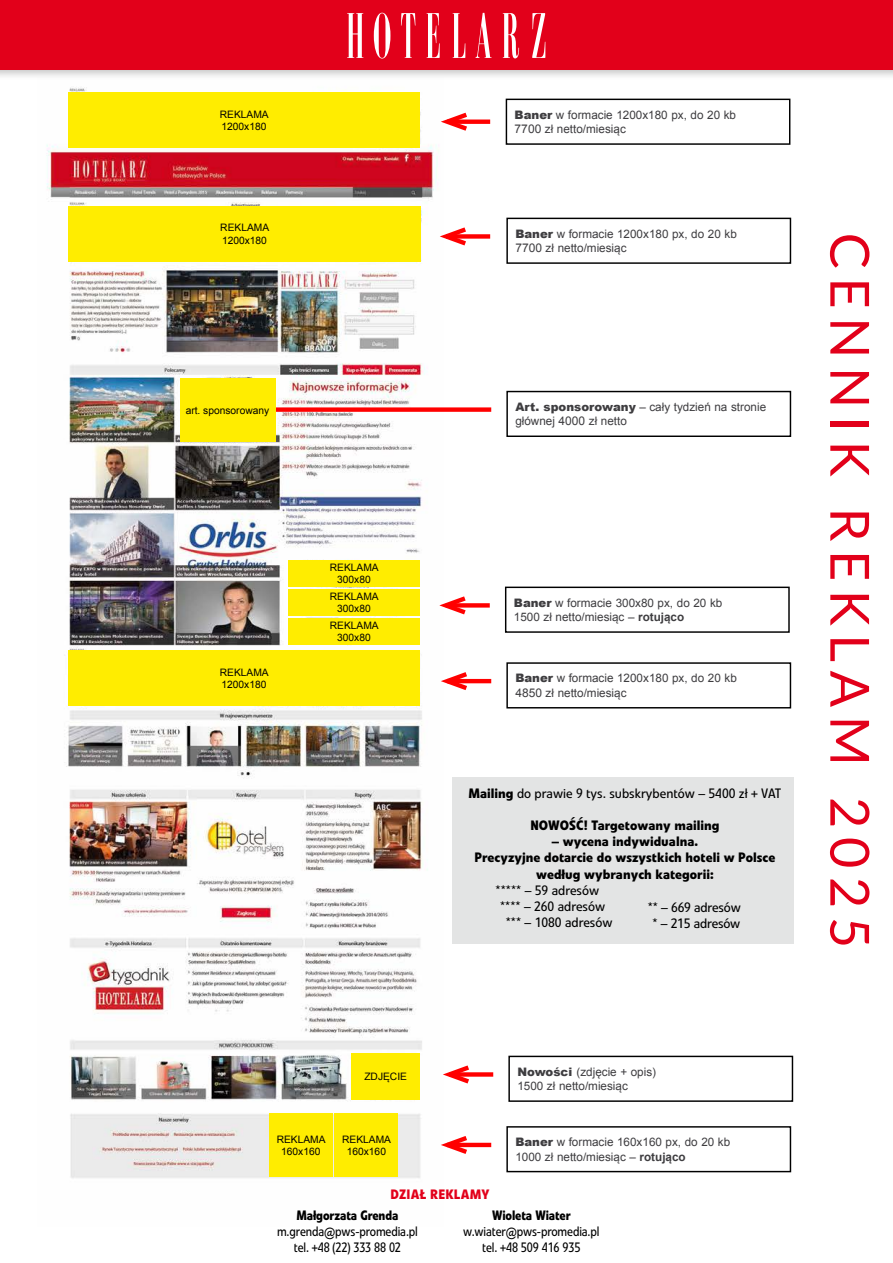
<style>
.page{position:relative;width:893px;height:1263px;background:#fff}
.page>*{position:absolute;margin:0;border:0;box-sizing:border-box;transform-origin:0 0}
.t1{font:54px "Lato";letter-spacing:.16em;color:#e2001a}
.t2{font:13.5px/16.2px "Linotype Veto Pl";letter-spacing:-.01em;color:#000;text-align:center}
.t3{font:700 13.5px/16.2px "Linotype Veto Pl";color:#000;text-align:center}
.t4{font:13.5px/16.2px "Linotype Veto Pl";letter-spacing:-.01em;color:#000;text-align:center;scale:.9 1}
.t5{font:700 13.5px "Linotype Veto Pl";color:#000;scale:.9 1}
.t6{font:700 13.5px "Linotype Veto Pl";letter-spacing:.015em;color:#e2001a}
.t7{font:11.7px/14.7px "Arial";color:#3e3d40}
.t8{font:10.2px/12.3px "Arial";color:#000;text-align:center}
.s1{font-weight:900}
.s2{font-size:12px}
.s3{font-weight:700}
</style>
<div class="page">
<img style="left:46px;top:87px;width:392px;height:1091px">
<div style="left:0;top:0;width:893px;height:81px;background:#000;opacity:.24"></div>
<div style="left:0;top:0;width:893px;height:70px;background:#e2001a"></div>
<div style="left:506px;top:218px;width:285px;height:46px;border:1px solid #000"></div>
<div style="left:506px;top:99px;width:284px;height:46px;border:1px solid #000"></div>
<div style="left:506px;top:391px;width:285px;height:46px;border:1px solid #000"></div>
<div style="left:213px;top:407px;width:278px;height:5px;background:#f00"></div>
<div style="left:68px;top:92px;width:352px;height:56px;background:#ffed00"></div>
<div style="left:446px;top:234px;width:44px;height:5px;background:#f00"></div>
<svg style="left:433px;top:224px;width:38px;height:25px"></svg>
<div style="left:447px;top:119px;width:43px;height:5px;background:#f00"></div>
<svg style="left:434px;top:109px;width:38px;height:25px"></svg>
<svg style="left:347px;top:13px;width:16px;height:45px"></svg>
<svg style="left:374px;top:13px;width:16px;height:46px"></svg>
<svg style="left:401px;top:13px;width:14px;height:45px"></svg>
<svg style="left:427px;top:13px;width:13px;height:45px"></svg>
<svg style="left:453px;top:13px;width:12px;height:45px"></svg>
<svg style="left:475px;top:13px;width:16px;height:45px"></svg>
<svg style="left:503px;top:13px;width:16px;height:45px"></svg>
<svg style="left:532px;top:13px;width:13px;height:45px"></svg>
<div style="left:452px;top:777px;width:341px;height:166px;background:#e3e4e4"></div>
<div style="left:506px;top:662px;width:285px;height:46px;border:1px solid #000"></div>
<hr style="left:447px;top:679px;width:44px;height:4px;background:#f00">
<svg style="left:434px;top:668px;width:38px;height:26px"></svg>
<div style="left:508px;top:1056px;width:285px;height:46px;border:1px solid #000"></div>
<div style="left:449px;top:1072px;width:44px;height:5px;background:#f00"></div>
<svg style="left:436px;top:1062px;width:38px;height:25px"></svg>
<div style="left:506px;top:1126px;width:285px;height:46px;border:1px solid #000"></div>
<hr style="left:447px;top:1143px;width:44px;height:4px;background:#f00">
<svg style="left:434px;top:1132px;width:38px;height:25px"></svg>
<div style="left:505px;top:587px;width:285px;height:46px;border:1px solid #000"></div>
<div style="left:446px;top:603px;width:44px;height:5px;background:#f00"></div>
<svg style="left:433px;top:593px;width:37px;height:25px"></svg>
<div style="left:68px;top:206px;width:353px;height:55px;background:#ffed00"></div>
<div style="left:288px;top:560px;width:132px;height:27px;background:#ffed00"></div>
<div style="left:68px;top:651px;width:352px;height:55px;background:#ffed00"></div>
<div style="left:180px;top:378px;width:95px;height:64px;background:#ffed00"></div>
<div style="left:351px;top:1053px;width:69px;height:47px;background:#ffed00"></div>
<div style="left:269px;top:1113px;width:64px;height:64px;background:#ffed00"></div>
<div style="left:288px;top:589px;width:132px;height:26px;background:#ffed00"></div>
<div style="left:288px;top:618px;width:132px;height:26px;background:#ffed00"></div>
<div style="left:334px;top:1113px;width:64px;height:64px;background:#ffed00"></div>
<p class="t8" style="left:220px;top:108px;width:50px;text-align:left">REKLAMA<br>1200x180</p>
<p class="t7" style="left:515px;top:107px;width:223px"><span class="s1">Baner</span> w formacie 1200x180 px, do 20 kb<br><span class="s2">7700</span> zł netto/miesiąc</p>
<p class="t8" style="left:220px;top:222px;width:50px;text-align:left">REKLAMA<br>1200x180</p>
<p class="t8" style="left:186px;top:404px;width:85px">art. sponsorowany</p>
<p class="t8" style="left:220px;top:666px;width:50px;text-align:left">REKLAMA<br>1200x180</p>
<p class="t8" style="left:330px;top:561px;width:50px">REKLAMA<br>300x80</p>
<p class="t8" style="left:330px;top:590px;width:50px">REKLAMA<br>300x80</p>
<p class="t8" style="left:330px;top:619px;width:50px">REKLAMA<br>300x80</p>
<p class="t7" style="left:515px;top:226px;width:223px"><span class="s1">Baner</span> w formacie 1200x180 px, do 20 kb</p>
<p class="t7" style="left:515px;top:241px;width:113px"><span class="s2">7700</span> zł netto/miesiąc</p>
<p class="t7" style="left:515px;top:399px;width:252px"><span class="s1">Art. sponsorowany</span> – cały tydzień na stronie głównej <span class="s2">4000</span> zł netto</p>
<p class="t7" style="left:514px;top:595px;width:210px"><span class="s1">Baner</span> w formacie 300x80 px, do 20 kb<br>1500 zł netto/miesiąc – <span class="s3">rotująco</span></p>
<p class="t7" style="left:515px;top:671px;width:223px"><span class="s1">Baner</span> w formacie 1200x180 px, do 20 kb<br><span class="s2">4850</span> zł netto/miesiąc</p>
<p class="t2" style="left:468px;top:785px;width:315px"><span class="s3">Mailing</span> do prawie 9 tys. subskrybentów – 5400 zł + VAT</p>
<p class="t3" style="left:530px;top:817px;width:191px">NOWOŚĆ! Targetowany mailing</p>
<p class="t3" style="left:474px;top:834px;width:302px">– wycena indywidualna.<br>Precyzyjne dotarcie do wszystkich hoteli w Polsce według wybranych kategorii:</p>
<p class="t2" style="left:496px;top:882px;width:105px">***** – 59 adresów</p>
<p class="t2" style="left:500px;top:898px;width:107px">**** – 260 adresów</p>
<p class="t2" style="left:506px;top:915px;width:108px">*** – 1080 adresów</p>
<p class="t2" style="left:648px;top:899px;width:94px">** – 669 adresów * – 215 adresów</p>
<h1 class="t1" style="left:889px;top:233px;width:717px;rotate:90deg">CENNIK REKLAM 2025</h1>
<p class="t8" style="left:364px;top:1071px;width:44px">ZDJĘCIE</p>
<p class="t8" style="left:277px;top:1133px;width:50px">REKLAMA<br>160x160</p>
<p class="t8" style="left:342px;top:1133px;width:50px">REKLAMA<br>160x160</p>
<p class="t6" style="left:390px;top:1186px;width:101px">dział reklamy</p>
<p class="t7" style="left:517px;top:1064px;width:140px"><span class="s1">Nowości</span> (zdjęcie + opis)<br>1500 zł netto/miesiąc</p>
<p class="t7" style="left:515px;top:1135px;width:216px"><span class="s1">Baner</span> w formacie 160x160 px, do 20 kb<br>1000 zł netto/miesiąc – <span class="s3">rotująco</span></p>
<p class="t5" style="left:296px;top:1207px;width:115px">Małgorzata Grenda</p>
<p class="t4" style="left:277px;top:1223px;width:158px">m.grenda@pws-promedia.pl tel. +48 (22) 333 88 02</p>
<p class="t5" style="left:492px;top:1207px;width:89px">Wioleta Wiater</p>
<p class="t4" style="left:463px;top:1223px;width:153px">w.wiater@pws-promedia.pl tel. +48 509 416 935</p>
</div>
